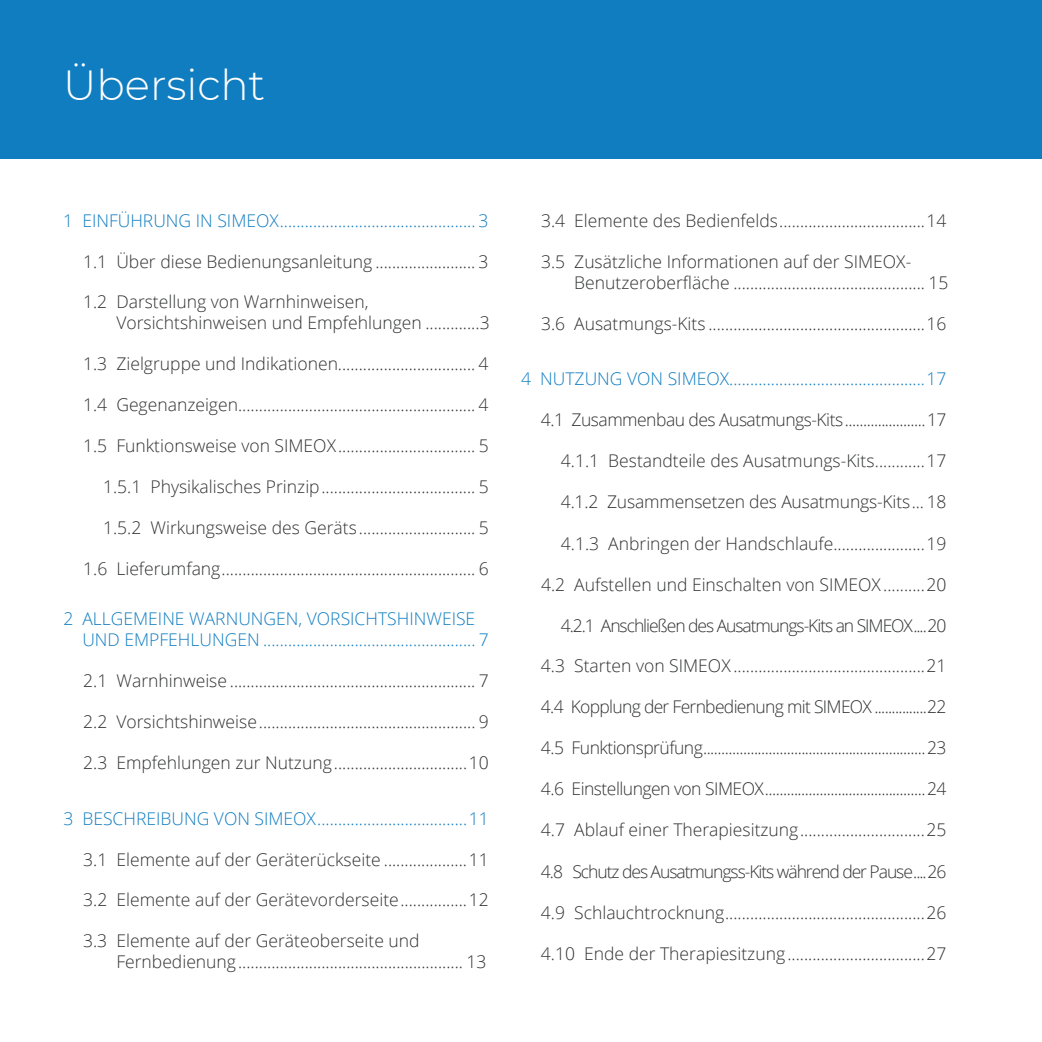
<style>
.page{position:relative;width:1042px;height:1042px;background:#fff}
.page>*{position:absolute;margin:0;border:0;box-sizing:border-box;transform-origin:0 0}
.t1{font:300 42px "Montserrat";color:#fff}
.t2{font:300 17.5px/21px "Open Sans";color:#303131}
.t3{font:300 17.5px/21px "Open Sans";color:#117dc1}
.t4{font:300 17.5px "Open Sans";letter-spacing:-.03em;color:#303131}
.t5{font:300 17.5px "Open Sans";letter-spacing:-.06em;color:#303131}
.t6{font:300 17.5px "Open Sans";letter-spacing:-.04em;color:#303131}
</style>
<div class="page">
<div style="left:0;top:0;width:1042px;height:159px;background:#117dc1"></div>
<h1 class="t1" style="left:63px;top:56px;width:204px">Übersicht</h1>
<p class="t3" style="left:63px;top:209px;width:427px">1 EINFÜHRUNG IN SIMEOX............................................... 3</p>
<p class="t2" style="left:83px;top:250px;width:407px">1.1 Über diese Bedienungsanleitung ........................ 3</p>
<p class="t2" style="left:116px;top:291px;width:375px;text-indent:-33px">1.2 Darstellung von Warnhinweisen,<br>Vorsichtshinweisen und Empfehlungen .............3</p>
<p class="t2" style="left:83px;top:353px;width:407px">1.3 Zielgruppe und Indikationen................................. 4</p>
<p class="t2" style="left:83px;top:394px;width:407px">1.4 Gegenanzeigen......................................................... 4</p>
<p class="t2" style="left:83px;top:435px;width:407px">1.5 Funktionsweise von SIMEOX................................. 5</p>
<p class="t2" style="left:103px;top:475px;width:387px">1.5.1 Physikalisches Prinzip..................................... 5</p>
<p class="t2" style="left:103px;top:516px;width:387px">1.5.2 Wirkungsweise des Geräts............................ 5</p>
<p class="t2" style="left:83px;top:557px;width:407px">1.6 Lieferumfang............................................................. 6</p>
<p class="t3" style="left:82px;top:608px;width:408px;text-indent:-19px">2 ALLGEMEINE WARNUNGEN, VORSICHTSHINWEISE<br>UND EMPFEHLUNGEN ................................................... 7</p>
<p class="t2" style="left:83px;top:670px;width:407px">2.1 Warnhinweise ........................................................... 7</p>
<p class="t2" style="left:83px;top:711px;width:407px">2.2 Vorsichtshinweise.................................................... 9</p>
<p class="t2" style="left:83px;top:751px;width:407px">2.3 Empfehlungen zur Nutzung................................10</p>
<p class="t3" style="left:63px;top:807px;width:427px">3 BESCHREIBUNG VON SIMEOX....................................11</p>
<p class="t2" style="left:83px;top:848px;width:407px">3.1 Elemente auf der Geräterückseite ....................11</p>
<p class="t2" style="left:83px;top:889px;width:407px">3.2 Elemente auf der Gerätevorderseite................12</p>
<p class="t2" style="left:116px;top:930px;width:371px;text-indent:-33px">3.3 Elemente auf der Geräteoberseite und<br>Fernbedienung...................................................... 13</p>
<p class="t2" style="left:541px;top:209px;width:407px">3.4 Elemente des Bedienfelds...................................14</p>
<p class="t2" style="left:574px;top:250px;width:376px;text-indent:-33px">3.5 Zusätzliche Informationen auf der SIMEOX-<br>Benutzeroberfläche .............................................. 15</p>
<p class="t2" style="left:541px;top:312px;width:407px">3.6 Ausatmungs-Kits ....................................................16</p>
<p class="t3" style="left:521px;top:368px;width:427px">4 NUTZUNG VON SIMEOX...............................................17</p>
<p class="t4" style="left:541px;top:408px;width:407px">4.1 Zusammenbau des Ausatmungs-Kits......................17</p>
<p class="t2" style="left:561px;top:450px;width:387px">4.1.1 Bestandteile des Ausatmungs-Kits............17</p>
<p class="t2" style="left:561px;top:490px;width:387px">4.1.2 Zusammensetzen des Ausatmungs-Kits... 18</p>
<p class="t2" style="left:561px;top:532px;width:387px">4.1.3 Anbringen der Handschlaufe......................19</p>
<p class="t2" style="left:541px;top:573px;width:407px">4.2 Aufstellen und Einschalten von SIMEOX..........20</p>
<p class="t5" style="left:561px;top:613px;width:387px">4.2.1 Anschließen des Ausatmungs-Kits an SIMEOX....20</p>
<p class="t2" style="left:541px;top:655px;width:407px">4.3 Starten von SIMEOX ..............................................21</p>
<p class="t6" style="left:541px;top:695px;width:407px">4.4 Kopplung der Fernbedienung mit SIMEOX ...............22</p>
<p class="t4" style="left:541px;top:736px;width:407px">4.5 Funktionsprüfung.............................................................23</p>
<p class="t4" style="left:541px;top:776px;width:407px">4.6 Einstellungen von SIMEOX............................................24</p>
<p class="t2" style="left:541px;top:818px;width:407px">4.7 Ablauf einer Therapiesitzung..............................25</p>
<p class="t5" style="left:541px;top:859px;width:407px">4.8 Schutz des Ausatmungss-Kits während der Pause....26</p>
<p class="t2" style="left:541px;top:901px;width:407px">4.9 Schlauchtrocknung................................................26</p>
<p class="t2" style="left:541px;top:942px;width:407px">4.10 Ende der Therapiesitzung .................................27</p>
</div>
